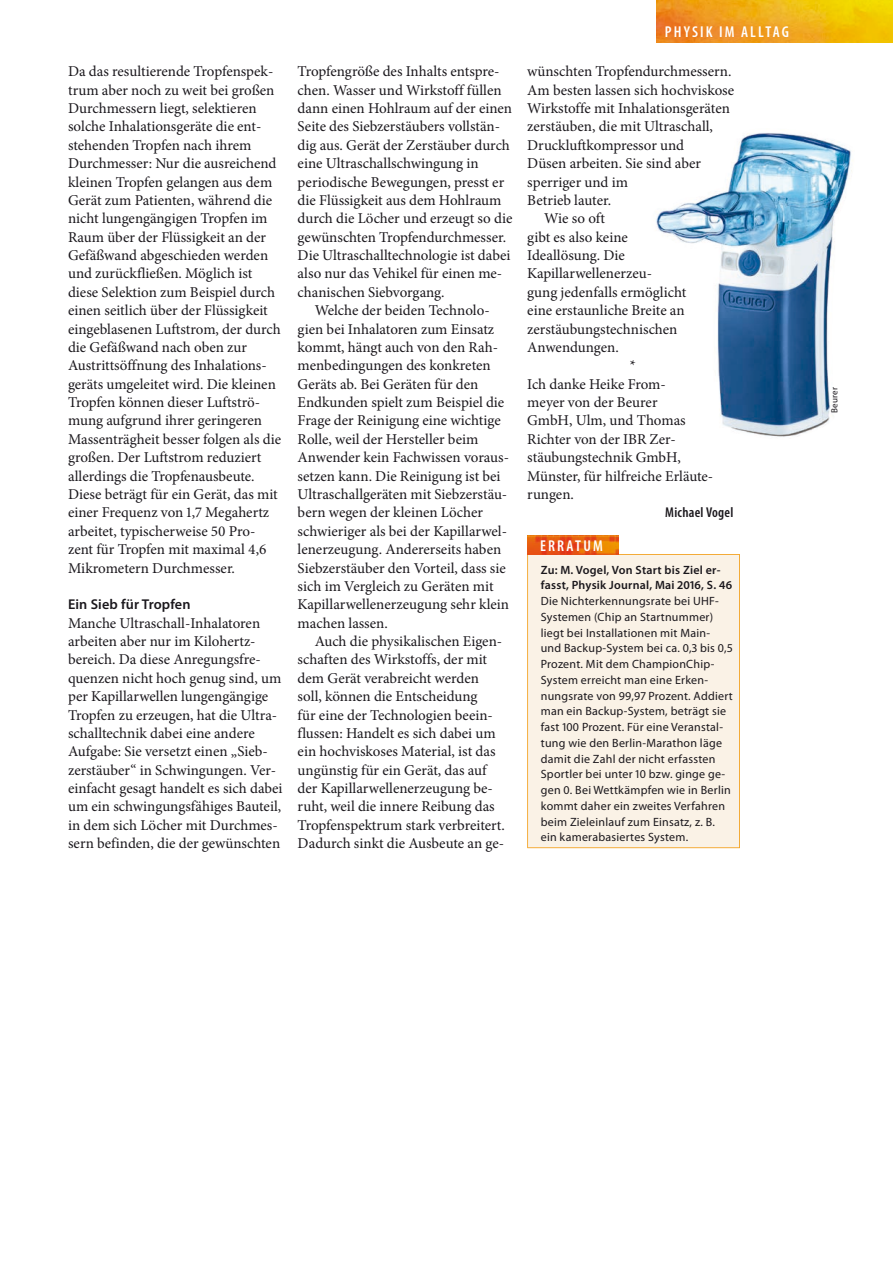
<style>
.page{position:relative;width:893px;height:1263px;background:#fff}
.page>*{position:absolute;margin:0;border:0;box-sizing:border-box;transform-origin:0 0}
.t1{font:600 condensed 15.75px "Myriad Pro";letter-spacing:.135em;color:#fff}
.t2{font:15px/18.5px "Minion Pro";color:#1a171c}
.t3{font:600 14.25px "Myriad Pro";letter-spacing:.01em;color:#1a171c}
.t4{font:600 condensed 14.25px "Myriad Pro";letter-spacing:.02em;color:#1a171c}
.t5{font:12px/15.8px "Myriad Pro";letter-spacing:.02em;color:#1a171c}
.t6{font:600 12px/15.8px "Myriad Pro";letter-spacing:.02em;color:#1a171c}
.t7{font:9px "Myriad Pro";letter-spacing:.02em;color:#1a171c}
</style>
<div class="page">
<img style="left:656px;top:0;width:237px;height:43px">
<img style="left:656px;top:133px;width:196px;height:304px">
<div style="left:527px;top:554px;width:213px;height:294px;background:#faf2e6"></div>
<img style="left:527px;top:536px;width:92px;height:18px">
<p class="t2" style="left:68px;top:62px;width:215px">Da das resultierende Tropfenspek&shy;trum aber noch zu weit bei großen Durchmessern liegt, selektieren solche Inhalationsgeräte die ent&shy;stehenden Tropfen nach ihrem Durchmesser: Nur die ausreichend kleinen Tropfen gelangen aus dem Gerät zum Patienten, während die nicht lungengängigen Tropfen im Raum über der Flüssigkeit an der Gefäßwand abgeschieden werden und zurückfließen. Möglich ist diese Selektion zum Beispiel durch einen seitlich über der Flüssigkeit eingeblasenen Luftstrom, der durch die Gefäßwand nach oben zur Austrittsöffnung des Inhalations&shy;geräts umgeleitet wird. Die kleinen Tropfen können dieser Luftströ&shy;mung aufgrund ihrer geringeren Massenträgheit besser folgen als die großen. Der Luftstrom reduziert aller dings die Tropfenausbeute.<br>Diese beträgt für ein Gerät, das mit einer Frequenz von 1,7 Megahertz arbeitet, typischerweise 50 Pro&shy;zent für Tropfen mit maximal 4,6<br>Mikro metern Durchmesser.</p>
<p class="t3" style="left:68px;top:595px;width:124px">Ein Sieb für Tropfen</p>
<p class="t2" style="left:68px;top:614px;width:216px">Manche Ultraschall-Inhalatoren arbeiten aber nur im Kilohertz&shy;bereich. Da diese Anregungsfre&shy;quenzen nicht hoch genug sind, um per Kapillarwellen lungengängige Tropfen zu erzeugen, hat die Ultra&shy;schalltechnik dabei eine andere Aufgabe: Sie versetzt einen „Sieb&shy;zerstäuber“ in Schwingungen. Ver&shy;einfacht gesagt handelt es sich dabei um ein schwingungsfähiges Bauteil, in dem sich Löcher mit Durchmes&shy;sern befinden, die der gewünschten</p>
<p class="t2" style="left:298px;top:62px;width:203px">Tropfengröße des Inhalts entspre-</p>
<p class="t2" style="left:298px;top:81px;width:206px">chen. Wasser und Wirkstoff füllen</p>
<p class="t2" style="left:298px;top:99px;width:216px">dann einen Hohlraum auf der einen</p>
<p class="t2" style="left:298px;top:117px;width:204px">Seite des Siebzerstäubers vollstän-</p>
<p class="t2" style="left:298px;top:136px;width:214px">dig aus. Gerät der Zerstäuber durch</p>
<p class="t2" style="left:298px;top:154px;width:183px">eine Ultraschallschwingung in</p>
<p class="t2" style="left:298px;top:173px;width:208px">periodische Bewegungen, presst er</p>
<p class="t2" style="left:298px;top:191px;width:205px">die Flüssigkeit aus dem Hohlraum</p>
<p class="t2" style="left:298px;top:209px;width:216px">durch die Löcher und erzeugt so die</p>
<p class="t2" style="left:298px;top:228px;width:210px">gewünschten Tropfendurchmesser.</p>
<p class="t2" style="left:298px;top:246px;width:214px">Die Ultraschalltechnologie ist dabei</p>
<p class="t2" style="left:298px;top:264px;width:206px">also nur das Vehikel für einen me-</p>
<p class="t2" style="left:298px;top:283px;width:149px">chanischen Siebvorgang.</p>
<p class="t2" style="left:315px;top:301px;width:177px">Welche der beiden Technolo-</p>
<p class="t2" style="left:298px;top:320px;width:198px">gien bei Inhalatoren zum Einsatz</p>
<p class="t2" style="left:298px;top:338px;width:202px">kommt, hängt auch von den Rah-</p>
<p class="t2" style="left:298px;top:356px;width:195px">menbedingungen des konkreten</p>
<p class="t2" style="left:298px;top:375px;width:182px">Geräts ab. Bei Geräten für den</p>
<p class="t2" style="left:298px;top:393px;width:208px">Endkunden spielt zum Beispiel die</p>
<p class="t2" style="left:298px;top:411px;width:205px">Frage der Reinigung eine wichtige</p>
<p class="t2" style="left:298px;top:430px;width:182px">Rolle, weil der Hersteller beim</p>
<p class="t2" style="left:298px;top:448px;width:213px">Anwender kein Fachwissen voraus-</p>
<p class="t2" style="left:298px;top:467px;width:204px">setzen kann. Die Reinigung ist bei</p>
<p class="t2" style="left:298px;top:485px;width:211px">Ultraschallgeräten mit Siebzerstäu-</p>
<p class="t2" style="left:298px;top:503px;width:187px">bern wegen der kleinen Löcher</p>
<p class="t2" style="left:298px;top:522px;width:211px">schwieriger als bei der Kapillarwel-</p>
<p class="t2" style="left:298px;top:540px;width:205px">lenerzeugung. Andererseits haben</p>
<p class="t2" style="left:298px;top:558px;width:210px">Siebzerstäuber den Vorteil, dass sie</p>
<p class="t2" style="left:298px;top:577px;width:197px">sich im Vergleich zu Geräten mit</p>
<p class="t2" style="left:298px;top:595px;width:213px">Kapillarwellenerzeugung sehr klein</p>
<p class="t2" style="left:298px;top:614px;width:92px">machen lassen.</p>
<p class="t2" style="left:315px;top:632px;width:189px">Auch die physikalischen Eigen-</p>
<p class="t2" style="left:298px;top:650px;width:191px">schaften des Wirkstoffs, der mit</p>
<p class="t2" style="left:298px;top:669px;width:183px">dem Gerät verabreicht werden</p>
<p class="t2" style="left:298px;top:687px;width:181px">soll, können die Entscheidung</p>
<p class="t2" style="left:298px;top:705px;width:197px">für eine der Technologien beein-</p>
<p class="t2" style="left:298px;top:724px;width:200px">flussen: Handelt es sich dabei um</p>
<p class="t2" style="left:298px;top:742px;width:199px">ein hochviskoses Material, ist das</p>
<p class="t2" style="left:298px;top:761px;width:190px">ungünstig für ein Gerät, das auf</p>
<p class="t2" style="left:298px;top:779px;width:197px">der Kapillarwellenerzeugung be-</p>
<p class="t2" style="left:298px;top:797px;width:199px">ruht, weil die innere Reibung das</p>
<p class="t2" style="left:298px;top:816px;width:209px">Tropfenspektrum stark verbreitert.</p>
<p class="t2" style="left:298px;top:834px;width:208px">Dadurch sinkt die Ausbeute an ge-</p>
<p class="t1" style="left:665px;top:22px;width:126px">PHYSIK IM ALLTAG</p>
<p class="t2" style="left:527px;top:62px;width:206px">wünschten Tropfendurchmessern.</p>
<p class="t2" style="left:527px;top:81px;width:209px">Am besten lassen sich hochviskose</p>
<p class="t2" style="left:527px;top:99px;width:204px">Wirkstoffe mit Inhalationsgeräten</p>
<p class="t2" style="left:527px;top:117px;width:187px">zerstäuben, die mit Ultraschall,</p>
<p class="t2" style="left:527px;top:136px;width:158px">Druckluftkompressor und</p>
<p class="t2" style="left:527px;top:154px;width:175px">Düsen arbeiten. Sie sind aber</p>
<p class="t2" style="left:527px;top:173px;width:102px">sperriger und im</p>
<p class="t2" style="left:527px;top:191px;width:85px">Betrieb lauter.</p>
<p class="t2" style="left:544px;top:209px;width:62px">Wie so oft</p>
<p class="t2" style="left:527px;top:228px;width:102px">gibt es also keine</p>
<p class="t2" style="left:527px;top:246px;width:99px">Ideallösung. Die</p>
<p class="t2" style="left:527px;top:264px;width:126px">Kapillarwellenerzeu-</p>
<p class="t2" style="left:527px;top:283px;width:161px">gung jedenfalls ermöglicht</p>
<p class="t2" style="left:527px;top:301px;width:159px">eine erstaunliche Breite an</p>
<p class="t2" style="left:527px;top:320px;width:152px">zerstäubungstechnischen</p>
<p class="t2" style="left:527px;top:338px;width:93px">Anwendungen.</p>
<p class="t2" style="left:630px;top:356px;width:8px">*</p>
<p class="t2" style="left:527px;top:375px;width:140px">Ich danke Heike From-</p>
<p class="t2" style="left:527px;top:393px;width:132px">meyer von der Beurer</p>
<p class="t2" style="left:527px;top:411px;width:160px">GmbH, Ulm, und Thomas</p>
<p class="t2" style="left:527px;top:430px;width:150px">Richter von der IBR Zer-</p>
<p class="t2" style="left:527px;top:448px;width:155px">stäubungstechnik GmbH,</p>
<p class="t2" style="left:527px;top:467px;width:188px">Münster, für hilfreiche Erläute-</p>
<p class="t2" style="left:527px;top:485px;width:48px">rungen.</p>
<p class="t4" style="left:665px;top:504px;width:70px">Michael Vogel</p>
<p class="t1" style="left:540px;top:536px;width:64px">ERRATUM</p>
<p class="t6" style="left:541px;top:561px;width:193px">Zu: M. Vogel, Von Start bis Ziel er&shy;fasst, Physik Journal, Mai 2016, S. 46</p>
<p class="t5" style="left:541px;top:593px;width:193px">Die Nichterkennungsrate bei UHF-Systemen (Chip an Startnummer) liegt bei Installationen mit Main&shy;und Backup-System bei ca. 0,3 bis 0,5<br>Prozent. Mit dem ChampionChip-System erreicht man eine Erken&shy;nungsrate von 99,97 Prozent. Addiert man ein Backup-System, beträgt sie fast 100 Prozent. Für eine Veranstal&shy;tung wie den Berlin-Marathon läge damit die Zahl der nicht erfassten Sportler bei unter 10 bzw. ginge ge&shy;gen 0. Bei Wettkämpfen wie in Berlin kommt daher ein zweites Verfahren beim Zieleinlauf zum Einsatz, z. B. ein kamerabasiertes System.</p>
<p class="t7" style="left:829px;top:413px;width:27px;rotate:-90deg">Beurer</p>
</div>
